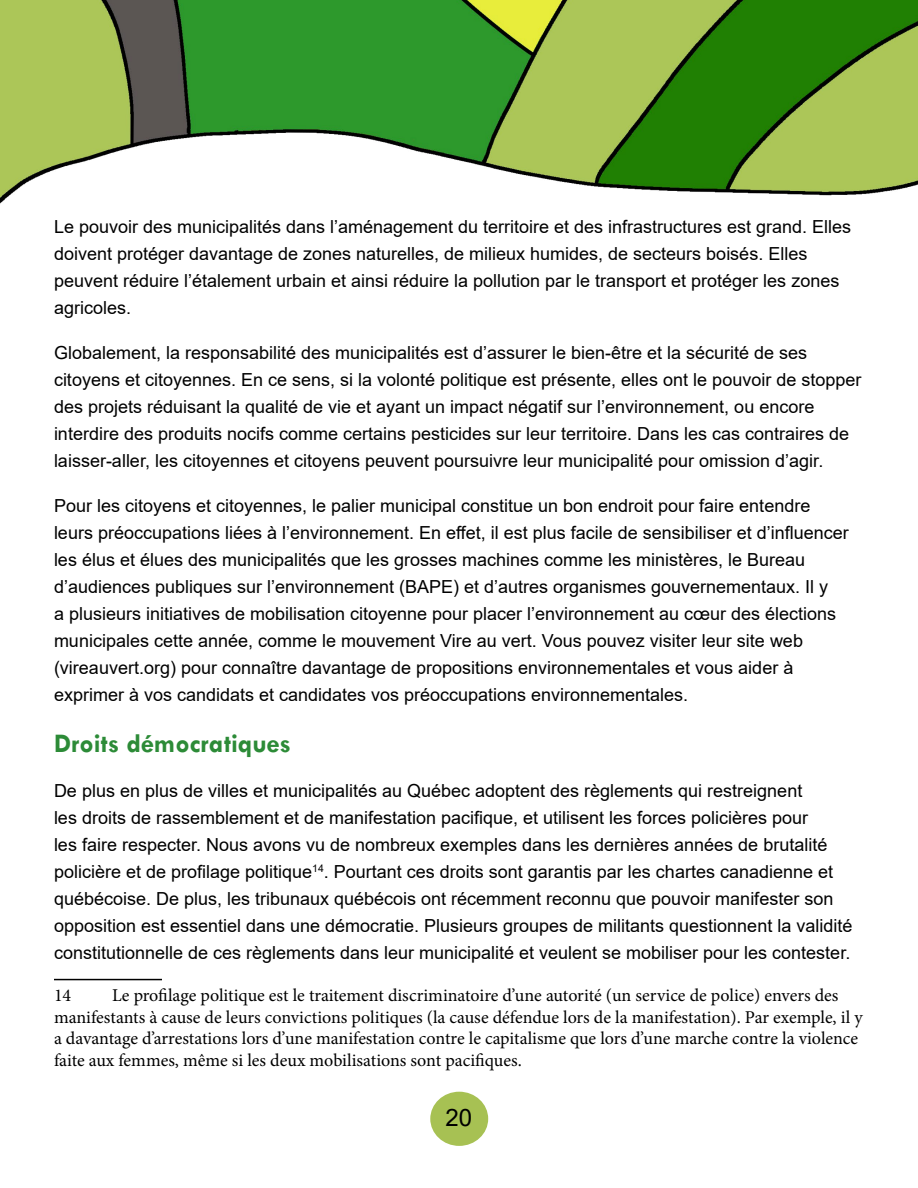
<style>
.page{position:relative;width:918px;height:1188px;background:#fff}
.page>*{position:absolute;margin:0;border:0;box-sizing:border-box;transform-origin:0 0}
.t1{font:700 27px "Tw Cen";color:#2c8b37}
.t2{font:24px "Arial";color:#000}
.t3{font:18px/27px "Arial";color:#000}
.t4{font:18px/21.6px "Minion Pro";color:#000}
</style>
<div class="page">
<img style="left:0;top:0;width:918px;height:204px">
<div style="left:430px;top:1092px;width:58px;height:54px;background:#a7c153;border-radius:50%"></div>
<hr style="left:54px;top:979px;width:108px;height:1px;background:#000">
<p class="t3" style="left:54px;top:213px;width:799px">Le pouvoir des municipalités dans l’aménagement du territoire et des infrastructures est grand. Elles doivent protéger davantage de zones naturelles, de milieux humides, de secteurs boisés. Elles peuvent réduire l’étalement urbain et ainsi réduire la pollution par le transport et protéger les zones agricoles.</p>
<p class="t3" style="left:54px;top:339px;width:809px">Globalement, la responsabilité des municipalités est d’assurer le bien-être et la sécurité de ses citoyens et citoyennes. En ce sens, si la volonté politique est présente, elles ont le pouvoir de stopper des projets réduisant la qualité de vie et ayant un impact négatif sur l’environnement, ou encore interdire des produits nocifs comme certains pesticides sur leur territoire. Dans les cas contraires de laisser-aller, les citoyennes et citoyens peuvent poursuivre leur municipalité pour omission d’agir.</p>
<p class="t3" style="left:54px;top:492px;width:796px">Pour les citoyens et citoyennes, le palier municipal constitue un bon endroit pour faire entendre leurs préoccupations liées à l’environnement. En effet, il est plus facile de sensibiliser et d’influencer les élus et élues des municipalités que les grosses machines comme les ministères, le Bureau d’audiences publiques sur l’environnement (BAPE) et d’autres organismes gouvernementaux. Il y<br>a plusieurs initiatives de mobilisation citoyenne pour placer l’environnement au cœur des élections municipales cette année, comme le mouvement Vire au vert. Vous pouvez visiter leur site web (vireauvert.org) pour connaître davantage de propositions environnementales et vous aider à exprimer à vos candidats et candidates vos préoccupations environnementales.</p>
<h1 class="t1" style="left:54px;top:727px;width:239px">Droits démocratiques</h1>
<p class="t3" style="left:54px;top:777px;width:800px">De plus en plus de villes et municipalités au Québec adoptent des règlements qui restreignent<br>les droits de rassemblement et de manifestation pacifique, et utilisent les forces policières pour<br>les faire respecter. Nous avons vu de nombreux exemples dans les dernières années de brutalité policière et de profilage politique<sup>14</sup>. Pourtant ces droits sont garantis par les chartes canadienne et québécoise. De plus, les tribunaux québécois ont récemment reconnu que pouvoir manifester son opposition est essentiel dans une démocratie. Plusieurs groupes de militants questionnent la validité constitutionnelle de ces règlements dans leur municipalité et veulent se mobiliser pour les contester.</p>
<p class="t4" style="left:54px;top:985px;width:19px">14</p>
<p class="t4" style="left:54px;top:985px;width:810px;text-indent:58px">Le profilage politique est le traitement discriminatoire d’une autorité (un service de police) envers des manifestants à cause de leurs convictions politiques (la cause défendue lors de la manifestation). Par exemple, il y a davantage d’arrestations lors d’une manifestation contre le capitalisme que lors d’une marche contre la violence faite aux femmes, même si les deux mobilisations sont pacifiques.</p>
<h2 class="t2" style="left:446px;top:1101px;width:28px">20</h2>
</div>
